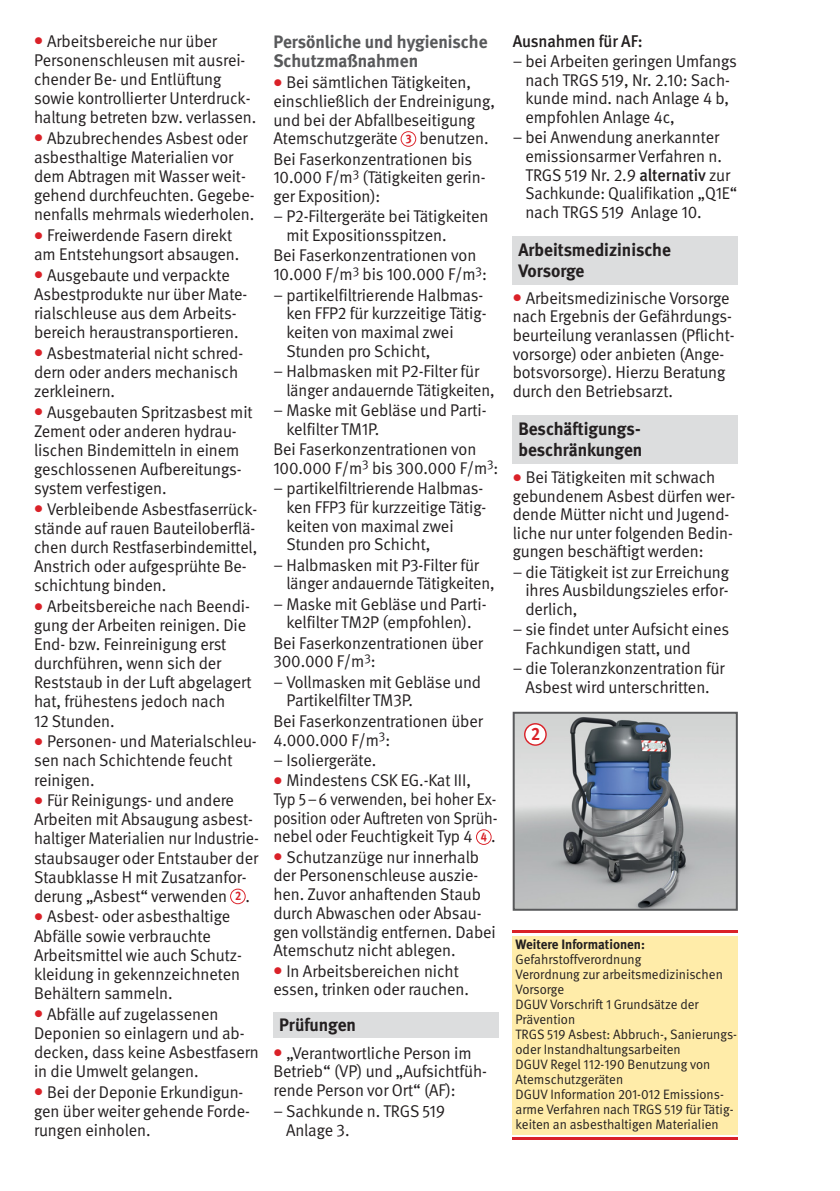
<style>
.page{position:relative;width:840px;height:1191px;background:#fff}
.page>*{position:absolute;margin:0;border:0;box-sizing:border-box;transform-origin:0 0}
.t1{font:700 18px/21px "DGUV Meta";color:#231f20}
.t2{font:700 18px/19px "DGUV Meta";color:#58595b}
.t3{font:700 18px "DGUV Meta";color:#da2128;scale:.9 1}
.t4{font:17px/18.6px "DGUV Meta";letter-spacing:-.005em;color:#231f20}
.t5{font:500 17px "DGUV Meta";letter-spacing:-.005em;color:#231f20}
.t6{font:13.6px/15px "DGUV Meta";color:#231f20}
.t7{font:700 13.6px "DGUV Meta";color:#231f20}
.t8{font:700 12.4px "DGUV Meta";color:#da2128;scale:.9 1}
.s1{color:#da2128}
.s2{font-weight:500}
</style>
<div class="page">
<div style="left:512px;top:935px;width:225px;height:199px;background:#ffeca9"></div>
<hr style="left:512px;top:930px;width:225px;height:3px;background:#da2128">
<hr style="left:512px;top:1137px;width:225px;height:3px;background:#da2128">
<svg style="left:230px;top:888px;width:15px;height:16px"></svg>
<div style="left:231px;top:889px;width:13px;height:14px;background:#fff;border-radius:50%"></div>
<img style="left:515px;top:714px;width:219px;height:193px">
<div style="left:512px;top:711px;width:225px;height:199px;border:2px solid #58595b"></div>
<svg style="left:523px;top:723px;width:23px;height:23px"></svg>
<div style="left:525px;top:724px;width:20px;height:20px;background:#fff;border-radius:50%"></div>
<div style="left:512px;top:416px;width:225px;height:48px;background:#dcddde"></div>
<div style="left:512px;top:236px;width:225px;height:48px;background:#dcddde"></div>
<div style="left:273px;top:1012px;width:225px;height:25px;background:#dcddde"></div>
<svg style="left:400px;top:131px;width:16px;height:16px"></svg>
<div style="left:401px;top:132px;width:14px;height:14px;background:#fff;border-radius:50%"></div>
<svg style="left:475px;top:829px;width:16px;height:16px"></svg>
<div style="left:476px;top:830px;width:14px;height:14px;background:#fff;border-radius:50%"></div>
<p class="t4" style="left:34px;top:33px;width:223px"><span class="s1">●</span> Arbeitsbereiche nur über<br>Personenschleusen mit ausrei&shy;chender Be- und Entlüftung sowie kontrollierter Unterdruck&shy;haltung betreten bzw. verlassen.</p>
<p class="t4" style="left:34px;top:130px;width:222px"><span class="s1">●</span> Abzubrechendes Asbest oder asbesthaltige Materialien vor dem Abtragen mit Wasser weit&shy;gehend durchfeuchten. Gege be - nenfalls mehrmals wiederholen.</p>
<p class="t4" style="left:34px;top:227px;width:207px"><span class="s1">●</span> Freiwerdende Fasern direkt am Entstehungsort absaugen.</p>
<p class="t4" style="left:34px;top:267px;width:215px"><span class="s1">●</span> Ausgebaute und verpackte<br>Asbestprodukte nur über Mate - rialschleuse aus dem Arbeits - bereich heraustransportieren.</p>
<p class="t4" style="left:34px;top:345px;width:210px"><span class="s1">●</span> Asbestmaterial nicht schred&shy;dern oder anders mechanisch zerkleinern.</p>
<p class="t4" style="left:34px;top:404px;width:220px"><span class="s1">●</span> Ausgebauten Spritzasbest mit<br>Zement oder anderen hydrau - lischen Bindemitteln in einem geschlossenen Aufbereitungs&shy;system verfestigen.</p>
<p class="t4" style="left:34px;top:501px;width:225px"><span class="s1">●</span> Verbleibende Asbestfaserrück&shy;stände auf rauen Bauteiloberflä&shy;chen durch Restfaserbindemittel,<br>Anstrich oder aufgesprühte Be&shy;schichtung binden.</p>
<p class="t4" style="left:34px;top:598px;width:219px"><span class="s1">●</span> Arbeitsbereiche nach Beendi&shy;gung der Arbeiten reinigen. Die<br>End- bzw. Feinreinigung erst durchführen, wenn sich der<br>Reststaub in der Luft abgelagert hat, frühestens jedoch nach<br>12 Stunden.</p>
<p class="t4" style="left:34px;top:733px;width:224px"><span class="s1">●</span> Personen- und Materialschleu&shy;sen nach Schichtende feucht reinigen.</p>
<p class="t4" style="left:34px;top:792px;width:226px"><span class="s1">●</span> Für Reinigungs- und andere<br>Arbeiten mit Absaugung asbest&shy;haltiger Materialien nur Industrie - staubsauger oder Entstauber der<br>Staubklasse H mit Zusatzanfor&shy;derung „Asbest“ verwenden .</p>
<p class="t4" style="left:34px;top:908px;width:209px"><span class="s1">●</span> Asbest- oder asbesthaltige<br>Abfälle sowie verbrauchte<br>Arbeitsmittel wie auch Schutz&shy;kleidung in gekennzeichneten<br>Behältern sammeln.</p>
<p class="t4" style="left:34px;top:1005px;width:226px"><span class="s1">●</span> Abfälle auf zugelassenen<br>Deponien so einlagern und ab&shy;decken, dass keine Asbestfasern in die Umwelt gelangen.</p>
<p class="t4" style="left:34px;top:1083px;width:217px"><span class="s1">●</span> Bei der Deponie Erkundigun&shy;gen über weiter gehende Forde&shy;rungen einholen.</p>
<p class="t8" style="left:235px;top:891px;width:8px">2</p>
<p class="t2" style="left:273px;top:33px;width:215px">Persönliche und hygienische<br>Schutzmaßnahmen</p>
<p class="t4" style="left:273px;top:74px;width:223px"><span class="s1">●</span> Bei sämtlichen Tätigkeiten, einschließlich der Endreinigung, und bei der Abfallbeseitigung<br>Atemschutzgeräte</p>
<p class="t4" style="left:273px;top:129px;width:217px;line-height:20.4px;text-indent:146px">benutzen.<br>Bei Faserkonzentrationen bis</p>
<p class="t4" style="left:273px;top:169px;width:213px">10.000 F/m<sup>3</sup> (Tätigkeiten gerin&shy;ger Exposition):</p>
<p class="t4" style="left:286px;top:208px;width:203px;text-indent:-13px">– P2-Filtergeräte bei Tätigkeiten mit Expositionsspitzen.</p>
<p class="t4" style="left:273px;top:247px;width:215px">Bei Faserkonzentrationen von<br>10.000 F/m<sup>3</sup> bis 100.000 F/m<sup>3</sup>:</p>
<p class="t4" style="left:286px;top:286px;width:201px;text-indent:-13px">– partikelfiltrierende Halbmas&shy;ken FFP2 für kurzzeitige Tätig&shy;keiten von maximal zwei<br>Stunden pro Schicht,</p>
<p class="t4" style="left:286px;top:363px;width:210px;text-indent:-13px">– Halbmasken mit P2-Filter für länger andauernde Tätigkeiten,</p>
<p class="t4" style="left:286px;top:402px;width:201px;text-indent:-13px">– Maske mit Gebläse und Parti&shy;kelfilter TM1P.</p>
<p class="t4" style="left:273px;top:441px;width:226px">Bei Faserkonzentrationen von<br>100.000 F/m<sup>3</sup> bis 300.000 F/m<sup>3</sup>:</p>
<p class="t4" style="left:286px;top:480px;width:201px;text-indent:-13px">– partikelfiltrierende Halbmas&shy;ken FFP3 für kurzzeitige Tätig&shy;keiten von maximal zwei<br>Stunden pro Schicht,</p>
<p class="t4" style="left:286px;top:556px;width:210px;text-indent:-13px">– Halbmasken mit P3-Filter für länger andauernde Tätigkeiten,</p>
<p class="t4" style="left:273px;top:596px;width:214px;text-align:center">– Maske mit Gebläse und Parti&shy;kelfilter TM2P (empfohlen).</p>
<p class="t4" style="left:273px;top:635px;width:211px">Bei Faserkonzentrationen über<br>300.000 F/m<sup>3</sup>:</p>
<p class="t4" style="left:286px;top:674px;width:196px;text-indent:-13px">– Vollmasken mit Gebläse und<br>Partikelfilter TM3P.</p>
<p class="t4" style="left:273px;top:713px;width:211px">Bei Faserkonzentrationen über<br>4.000.000 F/m<sup>3</sup>:</p>
<p class="t4" style="left:273px;top:752px;width:104px">– Isoliergeräte.</p>
<p class="t4" style="left:273px;top:772px;width:225px"><span class="s1">●</span> Mindestens CSK EG.-Kat III,<br>Typ 5–6 verwenden, bei hoher Ex - position oder Auftreten von Sprüh - nebel oder Feuchtigkeit Typ 4 .</p>
<p class="t4" style="left:273px;top:849px;width:224px"><span class="s1">●</span> Schutzanzüge nur innerhalb der Personenschleuse auszie&shy;hen. Zuvor anhaftenden Staub durch Abwaschen oder Absau&shy;gen vollständig entfernen. Dabei<br>Atemschutz nicht ablegen.</p>
<p class="t4" style="left:273px;top:962px;width:197px"><span class="s1">●</span> In Arbeitsbereichen nicht essen, trinken oder rauchen.</p>
<p class="t1" style="left:279px;top:1015px;width:79px">Prüfungen</p>
<p class="t4" style="left:273px;top:1044px;width:215px"><span class="s1">●</span> „Verantwortliche Person im<br>Betrieb“ (VP) und „Aufsichtfüh&shy;rende Person vor Ort“ (AF):</p>
<p class="t4" style="left:286px;top:1102px;width:160px;text-indent:-13px">– Sachkunde n. TRGS 519<br>Anlage 3.</p>
<p class="t8" style="left:405px;top:134px;width:8px">3</p>
<p class="t8" style="left:480px;top:831px;width:8px">4</p>
<p class="t5" style="left:512px;top:35px;width:131px">Ausnahmen für AF:</p>
<p class="t4" style="left:525px;top:53px;width:213px;text-indent:-13px">– bei Arbeiten geringen Umfangs nach TRGS 519, Nr. 2.10: Sach&shy;kunde mind. nach Anlage 4 b, empfohlen Anlage 4c,</p>
<p class="t4" style="left:525px;top:129px;width:213px;text-indent:-13px">– bei Anwendung anerkannter emissionsarmer Verfahren n.<br>TRGS 519 Nr. 2.9 <span class="s2">alternativ</span> zur<br>Sachkunde: Qualifikation „Q1E“ nach TRGS 519 Anlage 10.</p>
<p class="t1" style="left:518px;top:240px;width:154px">Arbeitsmedizinische<br>Vorsorge</p>
<p class="t4" style="left:512px;top:290px;width:223px"><span class="s1">●</span> Arbeitsmedizinische Vorsorge nach Ergebnis der Gefährdungs&shy;beurteilung veranlassen (Pflicht&shy;vorsorge) oder anbieten (Ange&shy;botsvorsorge). Hierzu Beratung durch den Betriebsarzt.</p>
<p class="t1" style="left:518px;top:419px;width:125px">Beschäftigungs - beschränkungen</p>
<p class="t4" style="left:512px;top:469px;width:224px"><span class="s1">●</span> Bei Tätigkeiten mit schwach gebundenem Asbest dürfen wer&shy;dende Mütter nicht und Jugend - liche nur unter folgenden Bedin&shy;gungen beschäftigt werden:</p>
<p class="t4" style="left:525px;top:564px;width:205px;text-align:justify;text-indent:-13px">– die Tätigkeit ist zur Erreichung ihres Ausbildungszieles erfor&shy;derlich,</p>
<p class="t4" style="left:525px;top:621px;width:205px;text-indent:-13px">– sie findet unter Aufsicht eines<br>Fachkundigen statt, und</p>
<p class="t4" style="left:512px;top:660px;width:213px;text-align:center">– die Toleranzkonzentration für<br>Asbest wird unterschritten.</p>
<p class="t3" style="left:531px;top:727px;width:12px">2</p>
<p class="t7" style="left:515px;top:938px;width:131px">Weitere Informationen:</p>
<p class="t6" style="left:515px;top:952px;width:223px">Gefahrstoffverordnung<br>Verordnung zur arbeitsmedizinischen<br>Vorsorge<br>DGUV Vorschrift 1 Grundsätze der<br>Prävention<br>TRGS 519 Asbest: Abbruch-, Sanierungs&shy;oder Instandhaltungsarbeiten<br>DGUV Regel 112-190 Benutzung von<br>Atemschutzgeräten<br>DGUV Information 201-012 Emissions - arme Verfahren nach TRGS 519 für Tätig&shy;keiten an asbesthaltigen Materialien</p>
</div>
